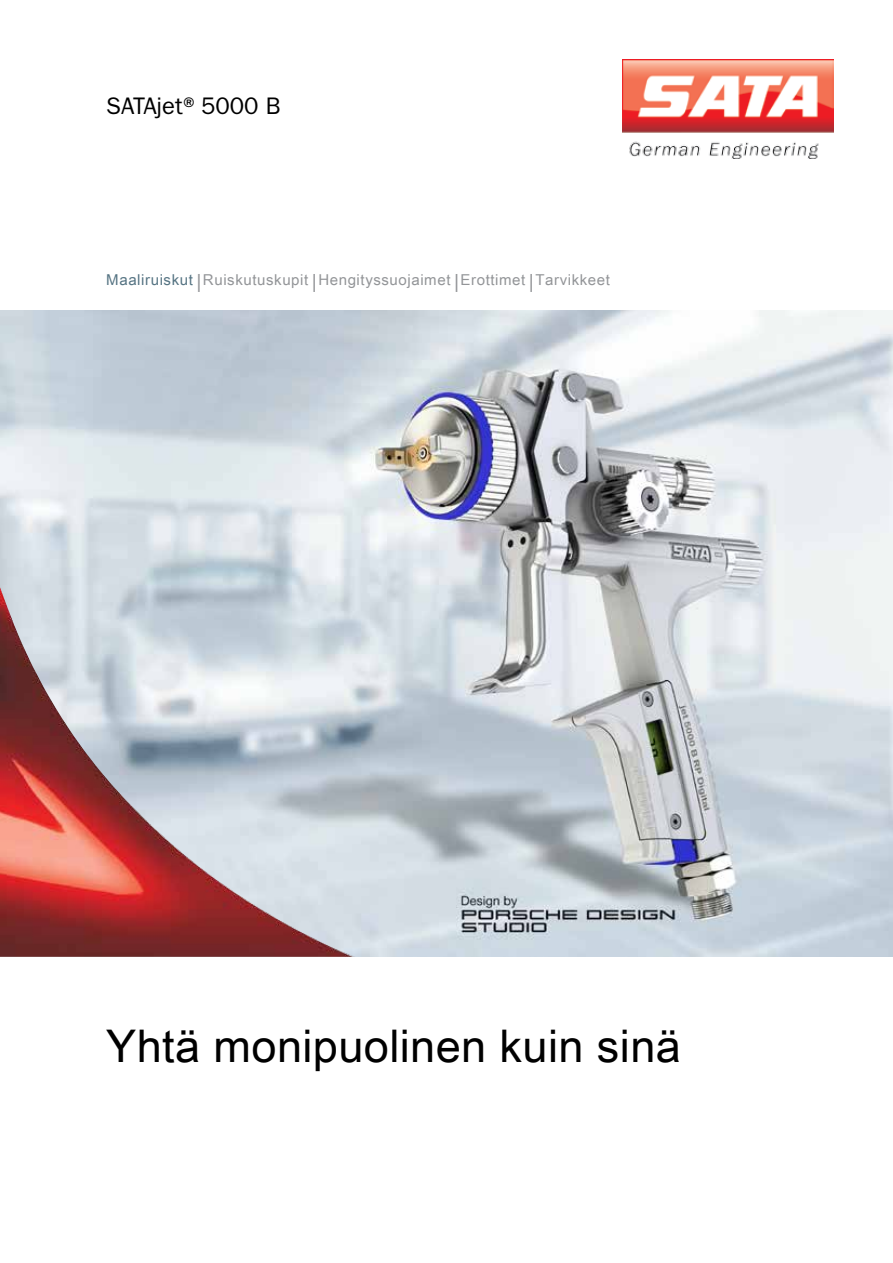
<style>
.page{position:relative;width:893px;height:1263px;background:#fff}
.page>*{position:absolute;margin:0;border:0;box-sizing:border-box;transform-origin:0 0}
.t1{font:45px "Arial Unicode MS";letter-spacing:.01em;color:#000}
.t2{font:24px "ITC Franklin Gothic Std";color:#000}
.t3{font:15px "Arial Unicode MS";letter-spacing:.04em;color:#939598}
.s1{color:#567483}
.s2{font-size:19.5px}
</style>
<div class="page">
<img style="left:0;top:310px;width:893px;height:647px">
<img style="left:623px;top:60px;width:210px;height:98px">
<img style="left:0;top:587px;width:357px;height:370px">
<h2 class="t2" style="left:106px;top:92px;width:176px">SATAjet®5000 B</h2>
<p class="t3" style="left:106px;top:269px;width:505px"><span class="s1">Maaliruiskut</span> <span class="s2">|</span> Ruiskutuskupit <span class="s2">|</span> Hengityssuojaimet <span class="s2">|</span> Erottimet <span class="s2">|</span> Tarvikkeet</p>
<h1 class="t1" style="left:106px;top:1013px;width:576px">Yhtä monipuolinen kuin sinä</h1>
</div>
